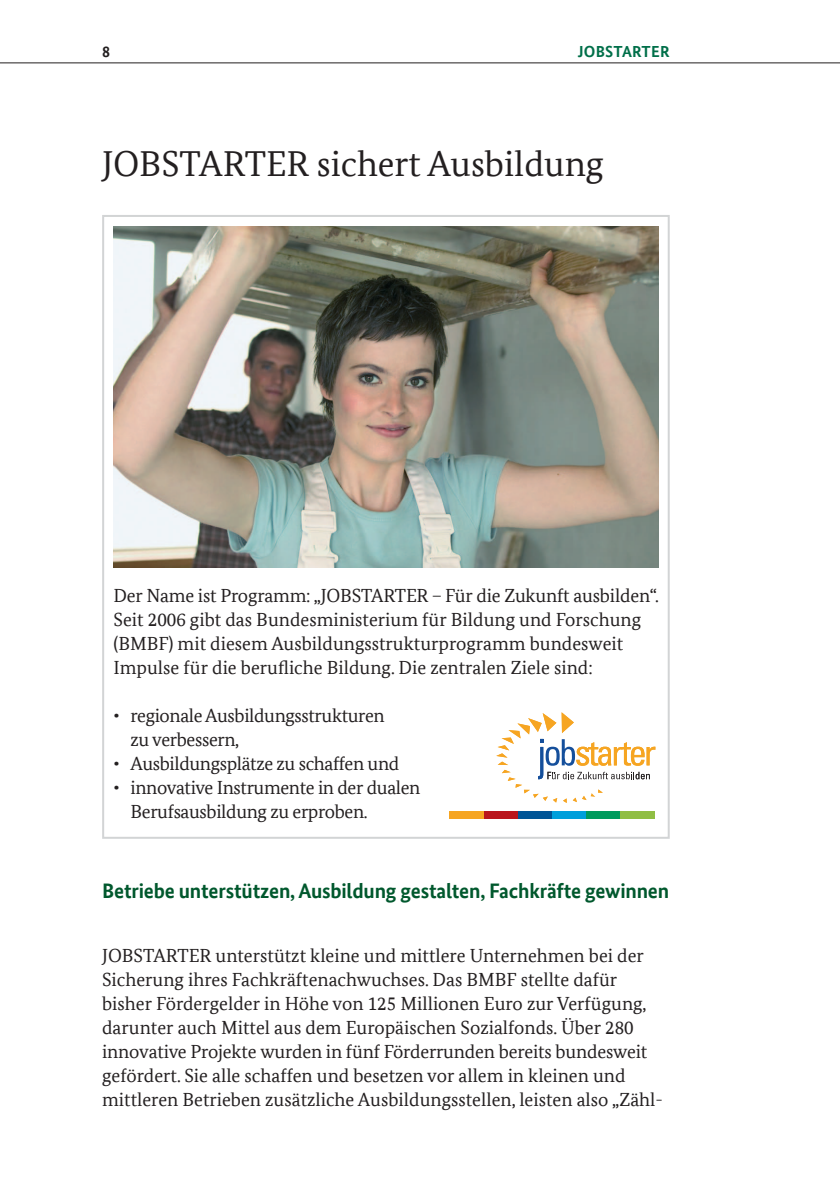
<style>
.page{position:relative;width:840px;height:1191px;background:#fff}
.page>*{position:absolute;margin:0;border:0;box-sizing:border-box;transform-origin:0 0}
.t1{font:36px "Bundes Serif Office T";color:#231f20}
.t2{font:700 21px "Bundes Sans Office T";letter-spacing:-.01em;color:#00582d}
.t3{font:19px/24px "Bundes Serif Office T";color:#231f20}
.t4{font:19px/24px "Bundes Serif Office T";letter-spacing:-.02em;color:#231f20}
.t5{font:700 16px "Bundes Sans Office T";letter-spacing:.01em;color:#006f49}
.t6{font:700 16px "Bundes Sans Office T";color:#231f20}
</style>
<div class="page">
<hr style="left:0;top:62px;width:839px;height:1px;background:#231f20">
<div style="left:102px;top:215px;width:567px;height:623px;border:2px solid #d2d4d5"></div>
<img style="left:113px;top:227px;width:545px;height:340px">
<svg style="left:496px;top:712px;width:159px;height:91px"></svg>
<div style="left:551px;top:811px;width:35px;height:7px;background:#009fdb"></div>
<div style="left:517px;top:811px;width:35px;height:7px;background:#005597"></div>
<div style="left:483px;top:811px;width:34px;height:7px;background:#ba151d"></div>
<div style="left:449px;top:811px;width:34px;height:7px;background:#f6a522"></div>
<div style="left:585px;top:811px;width:35px;height:7px;background:#009a5d"></div>
<div style="left:620px;top:811px;width:34px;height:7px;background:#90be44"></div>
<p class="t6" style="left:102px;top:42px;width:9px">8</p>
<p class="t5" style="left:577px;top:42px;width:93px">JOBSTARTER</p>
<h2 class="t1" style="left:102px;top:143px;width:503px">JOBSTARTER sichert Ausbildung</h2>
<p class="t3" style="left:113px;top:583px;width:546px">Der Name ist Programm: „JOBSTARTER – Für die Zukunft ausbilden“.<br>Seit 2006 gibt das Bundesministerium für Bildung und Forschung (BMBF) mit diesem Ausbildungsstrukturprogramm bundesweit Impulse für die berufliche Bildung. Die zentralen Ziele sind:</p>
<p class="t4" style="left:130px;top:703px;width:255px;text-indent:-17px">∙ regionale Ausbildungsstrukturen zu verbessern,</p>
<p class="t4" style="left:113px;top:751px;width:287px">∙ Ausbildungsplätze zu schaffen und</p>
<p class="t4" style="left:130px;top:775px;width:291px;text-indent:-17px">∙ innovative Instrumente in der dualen<br>Berufsausbildung zu erproben.</p>
<h3 class="t2" style="left:102px;top:878px;width:568px">Betriebe unterstützen, Ausbildung gestalten, fachkräfte gewinnen</h3>
<p class="t3" style="left:102px;top:943px;width:562px">JOBSTARTER unterstützt kleine und mittlere Unternehmen bei der Sicherung ihres Fachkräftenachwuchses. Das BMBF stellte dafür bisher Fördergelder in Höhe von 125 Millionen Euro zur Verfügung, darunter auch Mittel aus dem Europäischen Sozialfonds. Über 280 innovative Projekte wurden in fünf Förderrunden bereits bundesweit gefördert. Sie alle schaffen und besetzen vor allem in kleinen und mittleren Betrieben zusätzliche Ausbildungsstellen, leisten also „Zähl-</p>
</div>
